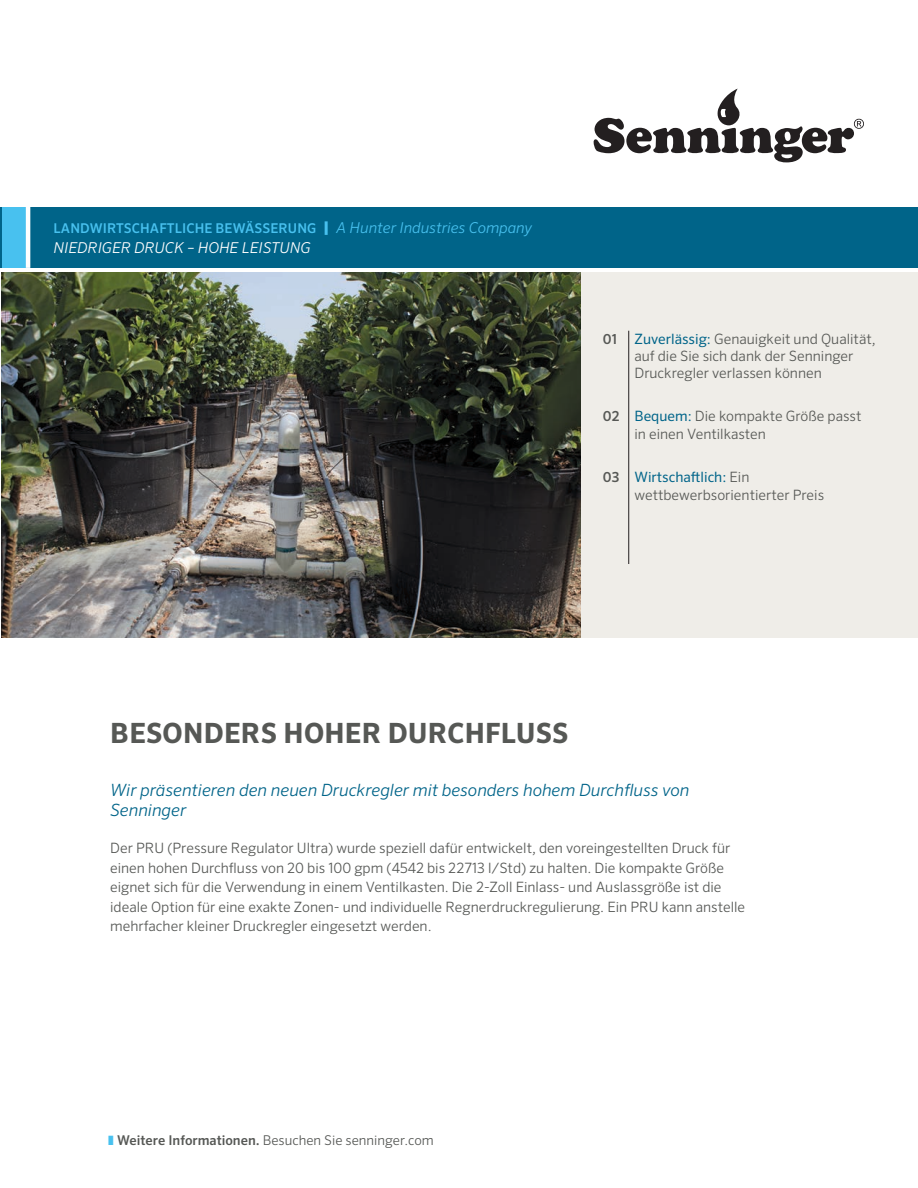
<style>
.page{position:relative;width:918px;height:1188px;background:#fff}
.page>*{position:absolute;margin:0;border:0;box-sizing:border-box;transform-origin:0 0}
.t1{font:700 27.9px "Sero Pro";letter-spacing:.01em;color:#565855}
.t2{font:italic 300 16.95px/19.5px "Sero Pro";color:#006489}
.t3{font:italic 300 15px "Sero Pro";color:#fff}
.t4{font:300 14.25px/19.5px "Sero Pro";color:#565855}
.t5{font:500 13.5px "Sero Pro";letter-spacing:.01em;color:#48c1ef}
.t6{font:300 13.5px "Sero Pro";color:#565855}
.s1{font-weight:900;font-size:15px}
.s2{font-weight:300;font-style:italic;font-size:15px}
.s3{font-weight:500;font-size:13.8px}
.s4{font-weight:400;color:#006489}
.s5{color:#48c1ef}
.s6{font-weight:500}
</style>
<div class="page">
<div style="left:6px;top:272px;width:912px;height:365px;background:#efede8"></div>
<div style="left:0;top:207px;width:918px;height:61px;background:#006489"></div>
<div style="left:2px;top:207px;width:27px;height:61px;background:#48c1ef"></div>
<svg style="left:594px;top:89px;width:270px;height:73px"></svg>
<hr style="left:26px;top:205px;width:4px;height:63px;background:#fff">
<img style="left:2px;top:273px;width:578px;height:365px">
<hr style="left:628px;top:331px;width:1px;height:233px;background:#231f20">
<p class="t5" style="left:54px;top:221px;width:480px">LANDWIRTSCHAFTLICHE BEWÄSSERUNG <span class="s1">|</span> <span class="s2">A Hunter Industries Company</span></p>
<p class="t3" style="left:54px;top:239px;width:259px">NIEDRIGER DRUCK – HOHE LEISTUNG</p>
<p class="t4" style="left:603px;top:329px;width:274px"><span class="s3">01</span> <span class="s4">Zuverlässig:</span> Genauigkeit und Qualität,</p>
<p class="t4" style="left:634px;top:346px;width:221px">auf die Sie sich dank der Senninger</p>
<p class="t4" style="left:634px;top:363px;width:189px">Druckregler verlassen können</p>
<p class="t4" style="left:603px;top:406px;width:260px"><span class="s3">02</span> <span class="s4">Bequem:</span> Die kompakte Größe passt</p>
<p class="t4" style="left:634px;top:424px;width:133px">in einen Ventilkasten</p>
<p class="t4" style="left:634px;top:468px;width:191px;line-height:18px;text-indent:-32px"><span class="s3">03</span> <span class="s4">Wirtschaftlich:</span> Ein wettbewerbsorientierter Preis</p>
<p class="t1" style="left:110px;top:716px;width:460px">BESONDERS HOHER DURCHFLUSS</p>
<p class="t2" style="left:110px;top:780px;width:581px">Wir präsentieren den neuen Druckregler mit besonders hohem Durchfluss von<br>Senninger</p>
<p class="t4" style="left:110px;top:838px;width:637px">Der PRU (Pressure Regulator Ultra) wurde speziell dafür entwickelt, den voreingestellten Druck für einen hohen Durchfluss von 20 bis 100 gpm (4542 bis 22713 l/Std) zu halten. Die kompakte Größe eignet sich für die Verwendung in einem Ventilkasten. Die 2-Zoll Einlass- und Auslassgröße ist die ideale Option für eine exakte Zonen- und individuelle Regnerdruckregulierung. Ein PRU kann anstelle mehrfacher kleiner Druckregler eingesetzt werden.</p>
<p class="t6" style="left:108px;top:1132px;width:327px"><span class="s5">❚</span> <span class="s6">Weitere Informationen.</span> Besuchen Sie senninger.com</p>
</div>
